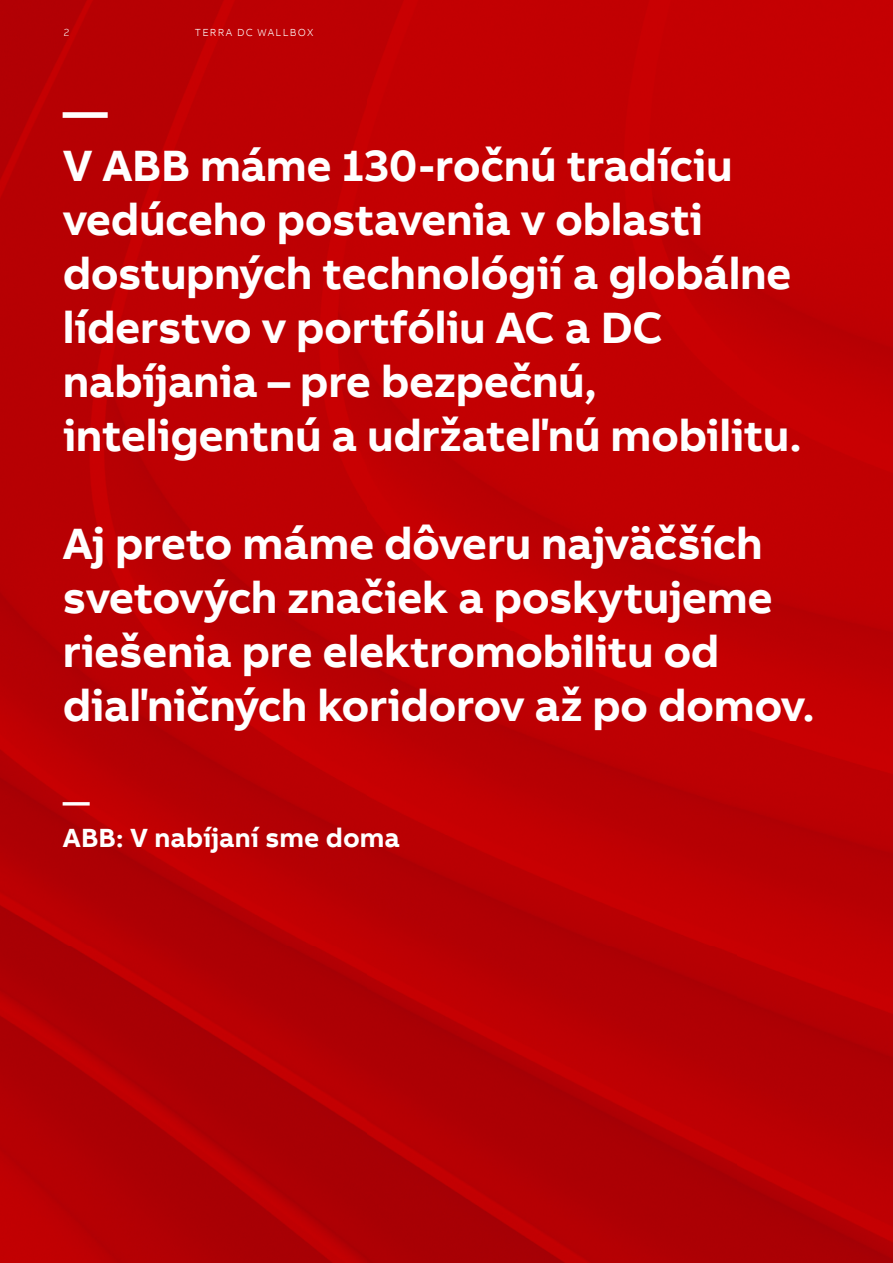
<style>
.page{position:relative;width:893px;height:1263px;background:#fff}
.page>*{position:absolute;margin:0;border:0;box-sizing:border-box;transform-origin:0 0}
.t1{font:700 45px/54px "AB Bvoice";letter-spacing:-.01em;color:#fff}
.t2{font:700 27px/36px "AB Bvoice";color:#fff}
.t3{font:300 10.5px "AB Bvoice";letter-spacing:.12em;color:#fff}
</style>
<div class="page">
<img style="left:0;top:0;width:893px;height:1263px">
<p class="t3" style="left:64px;top:26px;width:7px">2</p>
<p class="t3" style="left:195px;top:26px;width:120px">TERRA DC WALLBOX</p>
<p class="t1" style="left:63px;top:85px;width:740px">—<br>V ABB máme 130-ročnú tradíciu vedúceho postavenia v oblasti dostupných technológií a globálne líderstvo v portfóliu AC a DC nabíjania – pre bezpečnú, inteligentnú a udržateľnú mobilitu.</p>
<p class="t1" style="left:63px;top:517px;width:753px">Aj preto máme dôveru najväčších svetových značiek a poskytujeme riešenia pre elektromobilitu od diaľničných koridorov až po domov.</p>
<p class="t2" style="left:63px;top:784px;width:339px">—<br>ABB: V nabíjaní sme doma</p>
</div>
